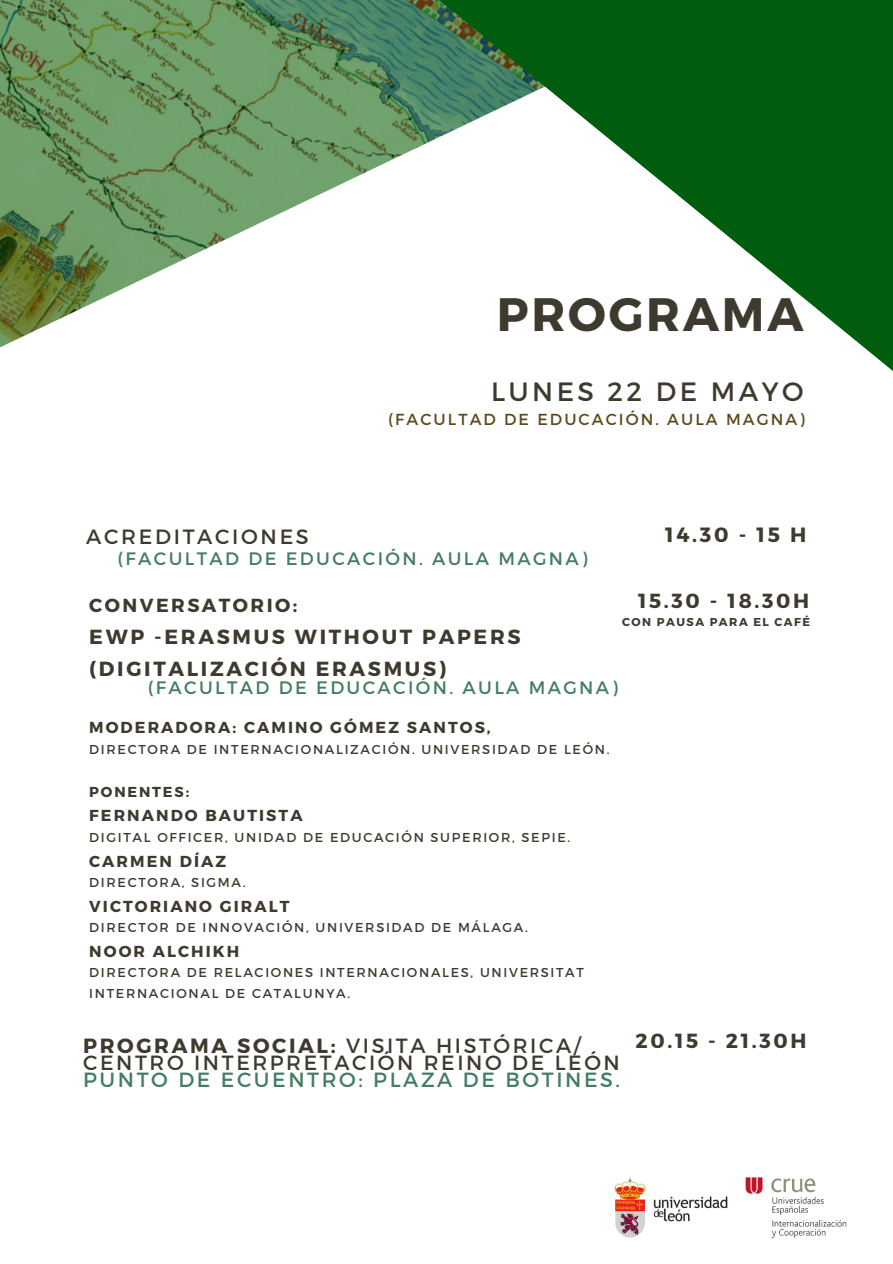
<style>
.page{position:relative;width:893px;height:1264px;background:#fff}
.page>*{position:absolute;margin:0;border:0;box-sizing:border-box;transform-origin:0 0}
.t1{font:700 46.8px "Montserrat";letter-spacing:.06em;color:#3e3a2f}
.t2{font:26.4px "Montserrat";letter-spacing:.13em;color:#3e3a2f}
.t3{font:20.7px "Montserrat";letter-spacing:.13em;color:#3e3a2f}
.t4{font:700 20.7px "Montserrat";color:#3e3a2f}
.t5{font:20.55px/16.8px "Montserrat";letter-spacing:.125em;color:#3e3a2f}
.t6{font:20.55px "Montserrat";letter-spacing:.125em;color:#447d63}
.t7{font:700 20.4px/32.2px "Montserrat";letter-spacing:.13em;color:#3e3a2f}
.t8{font:700 18.9px "Montserrat";letter-spacing:.13em;color:#3e3a2f}
.t9{font:18px "Montserrat";letter-spacing:.13em;color:#447d63}
.t10{font:700 15.9px "Montserrat";letter-spacing:.13em;color:#3e3a2f}
.t11{font:15.9px "Montserrat";letter-spacing:.13em;color:#5d491b}
.t12{font:700 14.4px "Montserrat";letter-spacing:.13em;color:#3e3a2f}
.t13{font:12.9px/20.4px "Montserrat";letter-spacing:.13em;color:#3e3a2f}
.t14{font:700 11.4px "Montserrat";letter-spacing:.13em;color:#3e3a2f}
.s1{font-weight:700}
</style>
<div class="page">
<img style="left:0;top:0;width:326px;height:348px">
<svg style="left:326px;top:0;width:566px;height:371px"></svg>
<img style="left:614px;top:1177px;width:233px;height:61px">
<p class="t1" style="left:496px;top:284px;width:308px">PROGRAMA</p>
<p class="t2" style="left:491px;top:374px;width:314px">LUNES 22 DE MAYO</p>
<p class="t11" style="left:388px;top:409px;width:418px">(FACULTAD DE EDUCACIÓN. AULA MAGNA)</p>
<p class="t3" style="left:86px;top:523px;width:224px">ACREDITACIONES</p>
<p class="t4" style="left:665px;top:521px;width:143px">14.30 - 15 H</p>
<p class="t9" style="left:117px;top:546px;width:471px">(FACULTAD DE EDUCACIÓN. AULA MAGNA)</p>
<p class="t7" style="left:638px;top:584px;width:172px">15.30 - 18.30H</p>
<p class="t14" style="left:622px;top:615px;width:189px">CON PAUSA PARA EL CAFÉ</p>
<p class="t8" style="left:89px;top:592px;width:210px">CONVERSATORIO:</p>
<p class="t7" style="left:89px;top:619px;width:433px">EWP -ERASMUS WITHOUT PAPERS (DIGITALIZACIÓN ERASMUS)</p>
<p class="t10" style="left:89px;top:717px;width:403px">MODERADORA: CAMINO GÓMEZ SANTOS,</p>
<p class="t13" style="left:89px;top:738px;width:521px">DIRECTORA DE INTERNACIONALIZACIÓN. UNIVERSIDAD DE LEÓN.</p>
<p class="t12" style="left:89px;top:782px;width:101px">PONENTES:</p>
<p class="t10" style="left:89px;top:805px;width:215px">FERNANDO BAUTISTA</p>
<p class="t13" style="left:89px;top:826px;width:482px">DIGITAL OFFICER, UNIDAD DE EDUCACIÓN SUPERIOR, SEPIE.</p>
<p class="t10" style="left:89px;top:850px;width:138px">CARMEN DÍAZ</p>
<p class="t13" style="left:89px;top:871px;width:158px">DIRECTORA, SIGMA.</p>
<p class="t10" style="left:89px;top:895px;width:202px">VICTORIANO GIRALT</p>
<p class="t13" style="left:89px;top:916px;width:440px">DIRECTOR DE INNOVACIÓN, UNIVERSIDAD DE MÁLAGA.</p>
<p class="t10" style="left:89px;top:941px;width:151px">NOOR ALCHIKH</p>
<p class="t13" style="left:89px;top:962px;width:496px">DIRECTORA DE RELACIONES INTERNACIONALES, UNIVERSITAT<br>INTERNACIONAL DE CATALUNYA.</p>
<p class="t9" style="left:148px;top:676px;width:471px">(FACULTAD DE EDUCACIÓN. AULA MAGNA)</p>
<p class="t5" style="left:83px;top:1036px;width:538px"><span class="s1">PROGRAMA SOCIAL:</span> VISITA HISTÓRICA/<br>CENTRO INTERPRETACIÓN REINO DE LEÓN</p>
<p class="t6" style="left:83px;top:1066px;width:538px">PUNTO DE ECUENTRO: PLAZA DE BOTINES.</p>
<p class="t7" style="left:635px;top:1023px;width:172px">20.15 - 21.30H</p>
</div>
